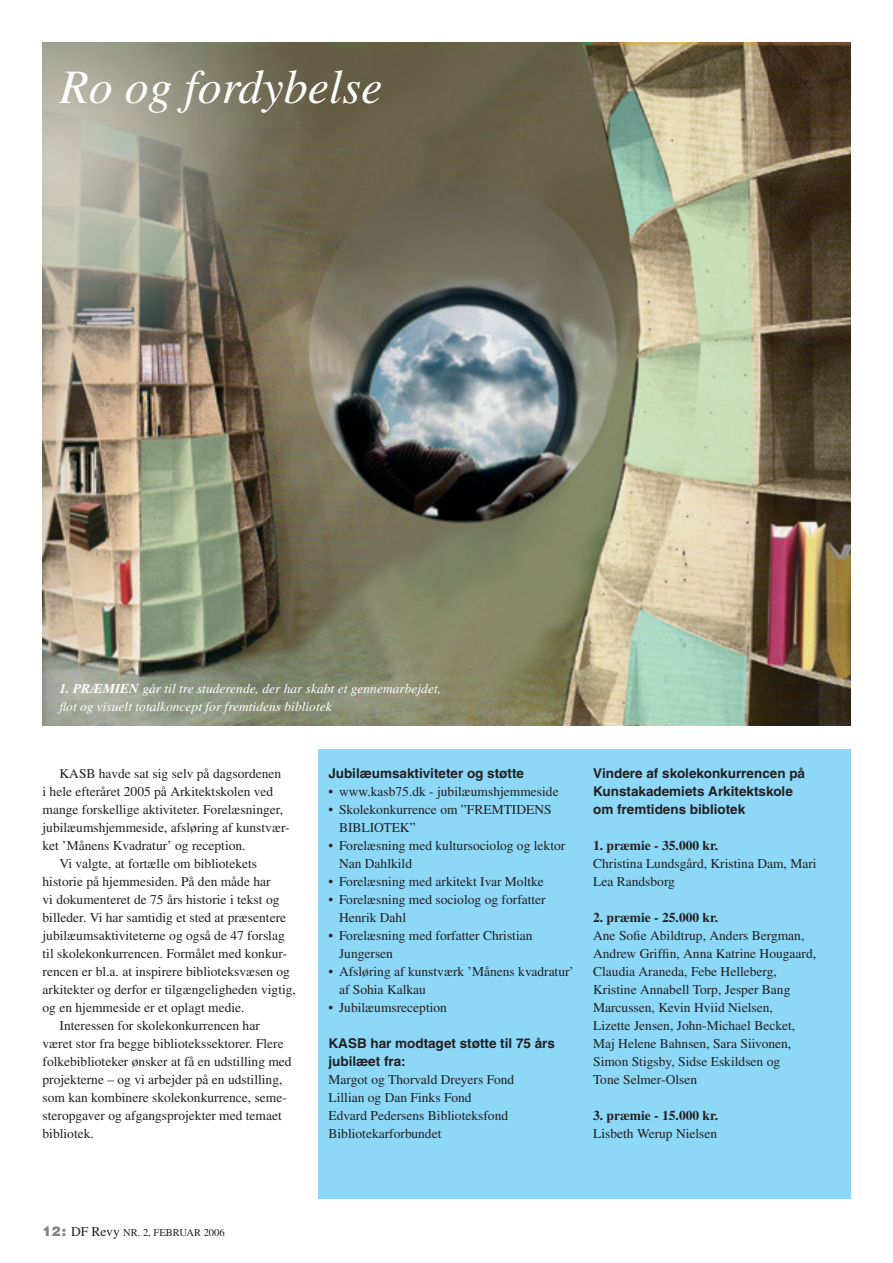
<style>
.page{position:relative;width:893px;height:1263px;background:#fff}
.page>*{position:absolute;margin:0;border:0;box-sizing:border-box;transform-origin:0 0}
.t1{font:italic 48px "Times";color:#fff}
.t2{font:13.5px/18px "Times";color:#231f20}
.t3{font:700 13.5px/18px "Helvetica";color:#231f20}
.t4{font:italic 13.5px/18px "Times";color:#fff}
.t5{font:700 13.5px "Times";color:#231f20}
.t6{font:10.5px "Times";color:#231f20}
.s1{font-weight:700}
.s2{font-family:"Helvetica";font-weight:900;font-size:13.5px;color:#808285}
.s3{font-size:13.5px}
</style>
<div class="page">
<img style="left:43px;top:43px;width:807px;height:682px">
<div style="left:318px;top:749px;width:532px;height:449px;background:#8dd7f7"></div>
<h1 class="t1" style="left:60px;top:69px;width:325px">Ro og fordybelse</h1>
<p class="t4" style="left:60px;top:681px;width:383px"><span class="s1">1. PRÆMIEN</span> går til tre studerende, der har skabt et gennemarbejdet, flot og visuelt totalkoncept for fremtidens bibliotek</p>
<p class="t2" style="left:60px;top:766px;width:223px">KASB havde sat sig selv på dagsordenen</p>
<p class="t2" style="left:43px;top:784px;width:232px">i hele efteråret 2005 på Arkitektskolen ved</p>
<p class="t2" style="left:43px;top:802px;width:242px">mange forskellige aktiviteter. Forelæsninger,</p>
<p class="t2" style="left:43px;top:820px;width:249px">jubilæumshjemmeside, afsløring af kunstvær-</p>
<p class="t2" style="left:43px;top:838px;width:205px">ket ’Månens Kvadratur’ og reception.</p>
<p class="t2" style="left:60px;top:856px;width:199px">Vi valgte, at fortælle om bibliotekets</p>
<p class="t2" style="left:43px;top:874px;width:230px">historie på hjemmesiden. På den måde har</p>
<p class="t2" style="left:43px;top:892px;width:238px">vi dokumenteret de 75 års historie i tekst og</p>
<p class="t2" style="left:43px;top:910px;width:245px">billeder. Vi har samtidig et sted at præsentere</p>
<p class="t2" style="left:43px;top:928px;width:244px">jubilæumsaktiviteterne og også de 47 forslag</p>
<p class="t2" style="left:43px;top:946px;width:246px">til skolekonkurrencen. Formålet med konkur-</p>
<p class="t2" style="left:43px;top:964px;width:249px">rencen er bl.a. at inspirere biblioteksvæsen og</p>
<p class="t2" style="left:43px;top:982px;width:255px">arkitekter og derfor er tilgængeligheden vigtig,</p>
<p class="t2" style="left:43px;top:1000px;width:204px">og en hjemmeside er et oplagt medie.</p>
<p class="t2" style="left:60px;top:1018px;width:202px">Interessen for skolekonkurrencen har</p>
<p class="t2" style="left:43px;top:1036px;width:243px">været stor fra begge bibliotekssektorer. Flere</p>
<p class="t2" style="left:43px;top:1054px;width:251px">folkebiblioteker ønsker at få en udstilling med</p>
<p class="t2" style="left:43px;top:1072px;width:241px">projekterne – og vi arbejder på en udstilling,</p>
<p class="t2" style="left:43px;top:1090px;width:246px">som kan kombinere skolekonkurrence, seme-</p>
<p class="t2" style="left:43px;top:1108px;width:241px">steropgaver og afgangsprojekter med temaet</p>
<p class="t2" style="left:43px;top:1126px;width:53px">bibliotek.</p>
<p class="t3" style="left:328px;top:766px;width:197px">Jubilæumsaktiviteter og støtte</p>
<p class="t2" style="left:328px;top:784px;width:232px">• www.kasb75.dk - jubilæumshjemmeside</p>
<p class="t2" style="left:339px;top:802px;width:214px;text-indent:-11px">• Skolekonkurrence om ”FREMTIDENS<br>BIBLIOTEK”</p>
<p class="t2" style="left:339px;top:838px;width:228px;text-indent:-11px">• Forelæsning med kultursociolog og lektor<br>Nan Dahlkild</p>
<p class="t2" style="left:328px;top:874px;width:217px">• Forelæsning med arkitekt Ivar Moltke</p>
<p class="t2" style="left:339px;top:892px;width:208px;text-indent:-11px">• Forelæsning med sociolog og forfatter<br>Henrik Dahl</p>
<p class="t2" style="left:339px;top:928px;width:195px;text-indent:-11px">• Forelæsning med forfatter Christian<br>Jungersen</p>
<p class="t2" style="left:339px;top:964px;width:237px;text-indent:-11px">• Afsløring af kunstværk ’Månens kvadratur’ af Sohia Kalkau</p>
<p class="t2" style="left:328px;top:1000px;width:120px">• Jubilæumsreception</p>
<p class="t3" style="left:328px;top:1036px;width:228px">KASB har modtaget støtte til 75 års jubilæet fra:</p>
<p class="t2" style="left:328px;top:1072px;width:187px">Margot og Thorvald Dreyers Fond<br>Lillian og Dan Finks Fond<br>Edvard Pedersens Biblioteksfond<br>Bibliotekarforbundet</p>
<p class="t3" style="left:593px;top:765px;width:213px">Vindere af skolekonkurrencen på<br>Kunstakademiets Arkitektskole om fremtidens bibliotek</p>
<p class="t5" style="left:593px;top:840px;width:127px">1. præmie - 35.000 kr.</p>
<p class="t2" style="left:593px;top:856px;width:225px">Christina Lundsgård, Kristina Dam, Mari<br>Lea Randsborg</p>
<p class="t5" style="left:593px;top:912px;width:127px">2. præmie - 25.000 kr.</p>
<p class="t2" style="left:593px;top:928px;width:225px">Ane Sofie Abildtrup, Anders Bergman, Andrew Griffin, Anna Katrine Hougaard, Claudia Araneda, Febe Helleberg, Kristine Annabell Torp, Jesper Bang Marcussen, Kevin Hviid Nielsen,<br>Lizette Jensen, John-Michael Becket, Maj Helene Bahnsen, Sara Siivonen, Simon Stigsby, Sidse Eskildsen og<br>Tone Selmer-Olsen</p>
<p class="t5" style="left:593px;top:1110px;width:127px">3. præmie - 15.000 kr.</p>
<p class="t2" style="left:593px;top:1126px;width:126px">Lisbeth Werup Nielsen</p>
<p class="t6" style="left:43px;top:1229px;width:184px"><span class="s2">12 :</span> <span class="s3">DF Revy</span> NR. 2, FEBRUAR 2006</p>
</div>
